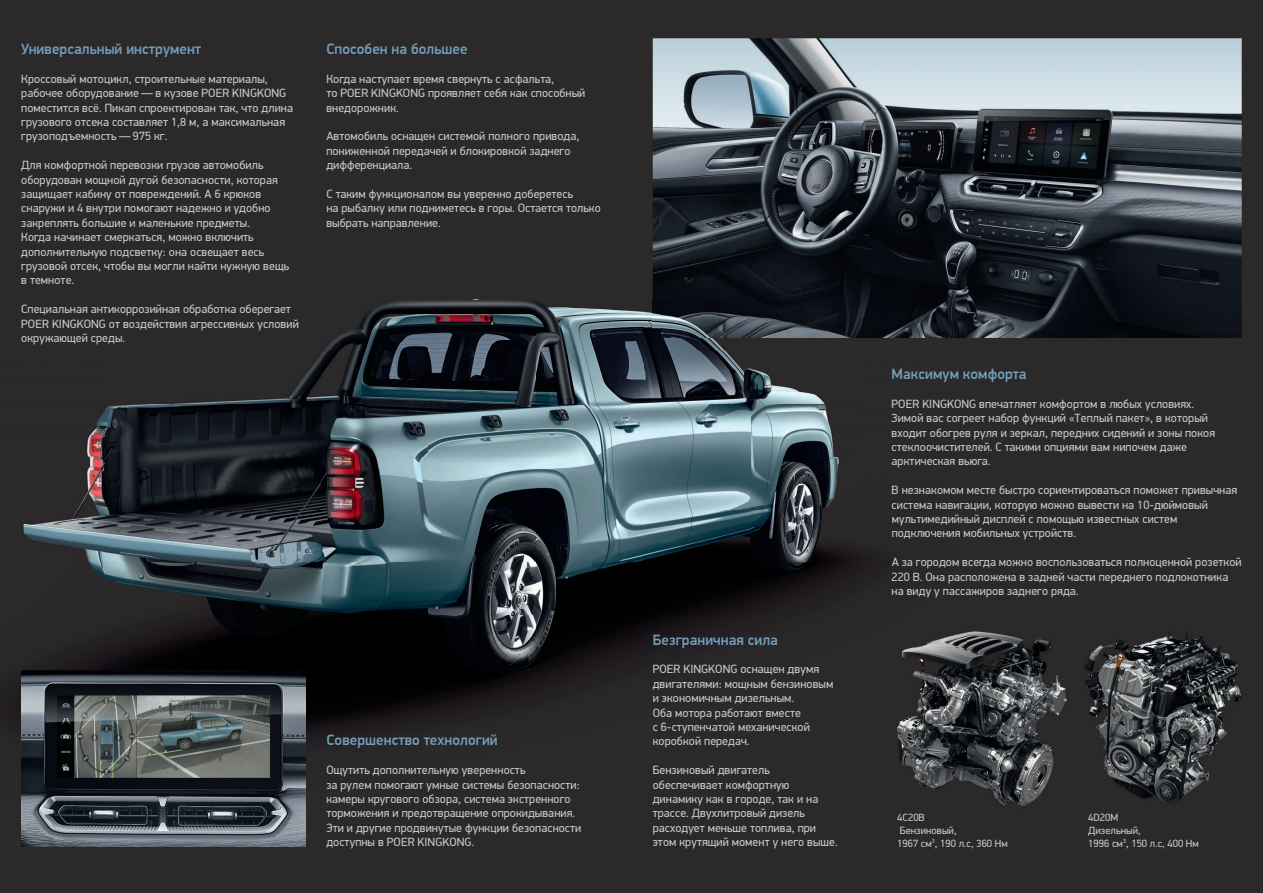
<style>
.page{position:relative;width:1263px;height:893px;background:#2b292a}
.page>*{position:absolute;margin:0;border:0;box-sizing:border-box;transform-origin:0 0}
.t1{font:500 15px "PF Din Display Pro";letter-spacing:.005em;color:#739fba}
.t2{font:12px/14.4px "PF Din Display Pro";letter-spacing:.005em;color:#c7c8ca}
.t3{font:10.5px/12.6px "PF Din Display Pro";letter-spacing:.005em;color:#c7c8ca}
</style>
<div class="page">
<img style="left:653px;top:38px;width:589px;height:300px">
<img style="left:323px;top:299px;width:404px;height:53px">
<img style="left:23px;top:352px;width:851px;height:317px">
<img style="left:5px;top:669px;width:607px;height:105px">
<img style="left:653px;top:299px;width:314px;height:39px">
<img style="left:897px;top:632px;width:170px;height:174px">
<img style="left:1084px;top:632px;width:157px;height:172px">
<img style="left:21px;top:671px;width:284px;height:175px">
<p class="t1" style="left:21px;top:43px;width:181px">Универсальный инструмент</p>
<p class="t2" style="left:21px;top:73px;width:273px">Кроссовый мотоцикл, строительные материалы, рабочее оборудование — в кузове POER KINGKONG поместится всё. Пикап спроектирован так, что длина грузового отсека составляет 1,8 м, а максимальная грузоподъемность — 975 кг.</p>
<p class="t2" style="left:21px;top:159px;width:269px">Для комфортной перевозки грузов автомобиль оборудован мощной дугой безопасности, которая защищает кабину от повреждений. А 6 крюков снаружи и 4 внутри помогают надежно и удобно закреплять большие и маленькие предметы.<br>Когда начинает смеркаться, можно включить дополнительную подсветку: она освещает весь грузовой отсек, чтобы вы могли найти нужную вещь в темноте.</p>
<p class="t2" style="left:21px;top:303px;width:279px">Специальная антикоррозийная обработка оберегает<br>POER KINGKONG от воздействия агрессивных условий окружающей среды.</p>
<p class="t1" style="left:326px;top:43px;width:143px">Способен на большее</p>
<p class="t2" style="left:326px;top:73px;width:261px">Когда наступает время свернуть с асфальта,<br>то POER KINGKONG проявляет себя как способный внедорожник.</p>
<p class="t2" style="left:326px;top:130px;width:255px">Автомобиль оснащен системой полного привода, пониженной передачей и блокировкой заднего дифференциала.</p>
<p class="t2" style="left:326px;top:188px;width:276px">С таким функционалом вы уверенно доберетесь<br>на рыбалку или подниметесь в горы. Остается только выбрать направление.</p>
<p class="t1" style="left:326px;top:734px;width:173px">Совершенство технологий</p>
<p class="t2" style="left:326px;top:764px;width:256px">Ощутить дополнительную уверенность<br>за рулем помогают умные системы безопасности: камеры кругового обзора, система экстренного торможения и предотвращение опрокидывания.<br>Эти и другие продвинутые функции безопасности доступны в POER KINGKONG.</p>
<p class="t1" style="left:653px;top:633px;width:127px">Безграничная сила</p>
<p class="t2" style="left:653px;top:663px;width:182px">POER KINGKONG оснащен двумя двигателями: мощным бензиновым и экономичным дизельным.<br>Оба мотора работают вместе<br>с 6-ступенчатой механической коробкой передач.</p>
<p class="t2" style="left:653px;top:764px;width:186px">Бензиновый двигатель обеспечивает комфортную динамику как в городе, так и на трассе. Двухлитровый дизель расходует меньше топлива, при этом крутящий момент у него выше.</p>
<p class="t1" style="left:891px;top:368px;width:136px">Максимум комфорта</p>
<p class="t2" style="left:891px;top:398px;width:325px">POER KINGKONG впечатляет комфортом в любых условиях.<br>Зимой вас согреет набор функций «Теплый пакет», в который входит обогрев руля и зеркал, передних сидений и зоны покоя стеклоочистителей. С такими опциями вам нипочем даже арктическая вьюга.</p>
<p class="t2" style="left:892px;top:484px;width:347px">В незнакомом месте быстро сориентироваться поможет привычная система навигации, которую можно вывести на 10-дюймовый мультимедийный дисплей с помощью известных систем подключения мобильных устройств.</p>
<p class="t2" style="left:891px;top:556px;width:352px">А за городом всегда можно воспользоваться полноценной розеткой<br>220 В. Она расположена в задней части переднего подлокотника на виду у пассажиров заднего ряда.</p>
<p class="t3" style="left:897px;top:812px;width:112px">4C20B<br>Бензиновый,<br>1967 см<sup>3</sup>, 190 л.с, 360 Нм</p>
<p class="t3" style="left:1088px;top:812px;width:112px">4D20M<br>Дизельный,<br>1996 см<sup>3</sup>, 150 л.с, 400 Нм</p>
</div>
